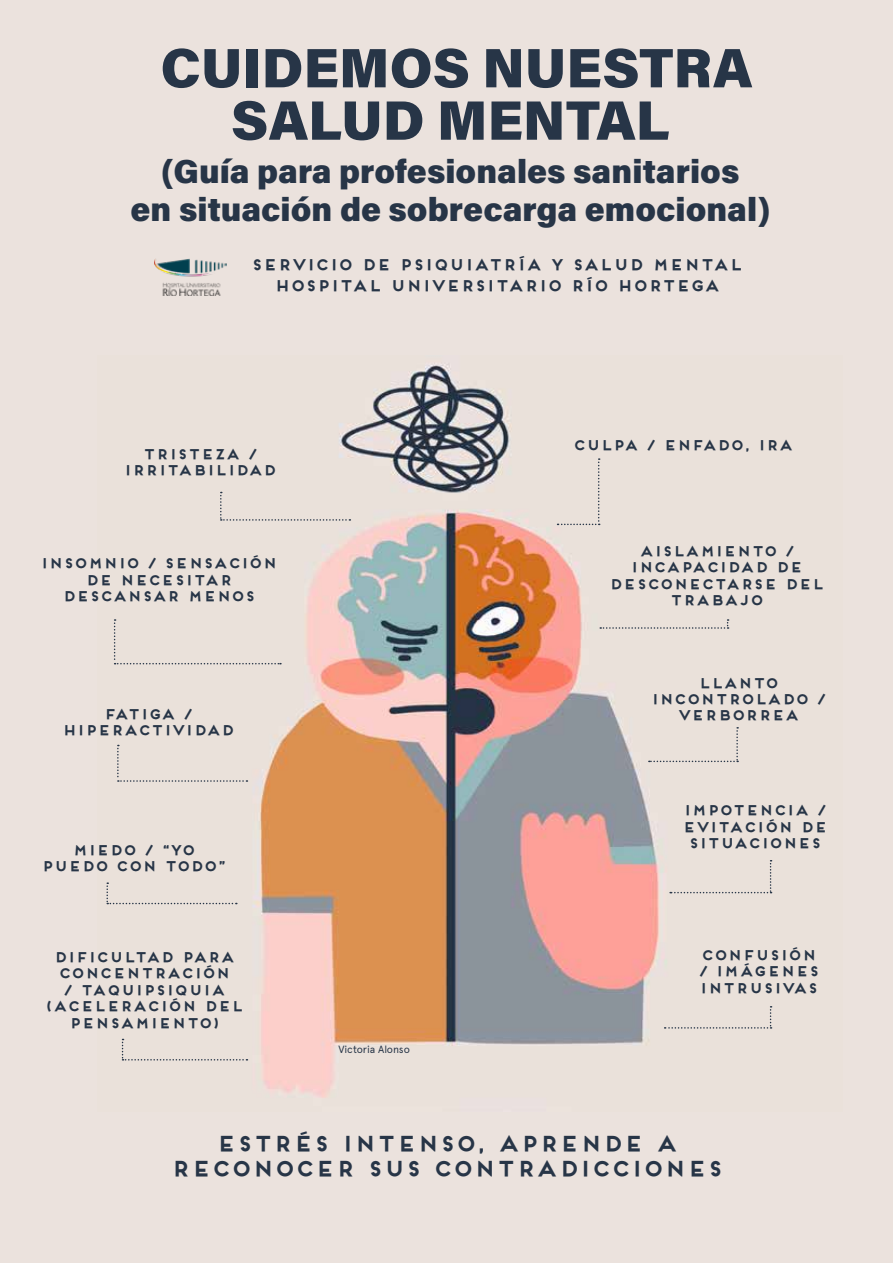
<style>
.page{position:relative;width:893px;height:1263px;background:#ebe2dd}
.page>*{position:absolute;margin:0;border:0;box-sizing:border-box;transform-origin:0 0}
.t1{font:55.5px/52.3px "Acumin Variable Concept";letter-spacing:.055em;color:#273547;text-align:center}
.t2{font:33.3px/38.1px "Acumin Variable Concept";letter-spacing:.095em;color:#273547;text-align:center}
.t3{font:700 20.85px/25px "Frontage";color:#273547;text-align:center}
.t4{font:700 15px/21px "Frontage";color:#273547;text-align:center}
.t5{font:700 13.65px/16.4px "Frontage";color:#273547;text-align:center}
.t6{font:10.5px "Apercu";letter-spacing:-.01em;color:#273547}
</style>
<div class="page">
<img style="left:107px;top:364px;width:666px;height:734px">
<svg style="left:220px;top:492px;width:130px;height:29px"></svg>
<svg style="left:114px;top:619px;width:167px;height:45px"></svg>
<svg style="left:600px;top:619px;width:129px;height:10px"></svg>
<svg style="left:558px;top:458px;width:42px;height:67px"></svg>
<svg style="left:117px;top:745px;width:130px;height:37px"></svg>
<svg style="left:106px;top:882px;width:131px;height:22px"></svg>
<svg style="left:122px;top:1039px;width:125px;height:21px"></svg>
<svg style="left:665px;top:1006px;width:107px;height:23px"></svg>
<svg style="left:649px;top:727px;width:89px;height:35px"></svg>
<svg style="left:670px;top:860px;width:102px;height:33px"></svg>
<img style="left:155px;top:258px;width:72px;height:37px">
<h1 class="t1" style="left:160px;top:40px;width:589px">CUIDEMOS NUESTRA<br>SALUD MENTAL</h1>
<h2 class="t2" style="left:131px;top:151px;width:639px">(Guía para profesionales sanitarios<br>en situación de sobrecarga emocional)</h2>
<p class="t4" style="left:251px;top:254px;width:493px">SERVICIO DE PSIQUIATRÍA Y SALUD MENTAL<br>HOSPITAL UNIVERSITARIO RÍO HORTEGA</p>
<p class="t5" style="left:124px;top:445px;width:154px">TRISTEZA /<br>IRRITABILIDAD</p>
<p class="t5" style="left:40px;top:555px;width:238px">INSOMNIO / SENSACIÓN<br>DE NECESITAR<br>DESCANSAR MENOS</p>
<p class="t5" style="left:62px;top:705px;width:174px">FATIGA /<br>HIPERACTIVIDAD</p>
<p class="t5" style="left:41px;top:841px;width:186px">MIEDO / “YO<br>PUEDO CON TODO”</p>
<p class="t5" style="left:573px;top:437px;width:222px">CULPA / ENFADO, IRA</p>
<p class="t5" style="left:609px;top:542px;width:216px">AISLAMIENTO /<br>INCAPACIDAD DE<br>DESCONECTARSE DEL<br>TRABAJO</p>
<p class="t5" style="left:651px;top:674px;width:177px">LLANTO<br>INCONTROLADO /<br>VERBORREA</p>
<p class="t5" style="left:682px;top:802px;width:146px">IMPOTENCIA /<br>EVITACIÓN DE<br>SITUACIONES</p>
<p class="t5" style="left:45px;top:948px;width:200px">DIFICULTAD PARA<br>CONCENTRACIÓN<br>/ TAQUIPSIQUIA (ACELERACIÓN DEL<br>PENSAMIENTO)</p>
<p class="t5" style="left:698px;top:946px;width:123px;text-align:left">CONFUSIÓN / IMÁGENES<br>INTRUSIVAS</p>
<p class="t6" style="left:338px;top:1043px;width:73px">Victoria Alonso</p>
<h3 class="t3" style="left:170px;top:1130px;width:554px">ESTRÉS INTENSO, APRENDE A<br>RECONOCER SUS CONTRADICCIONES</h3>
</div>
